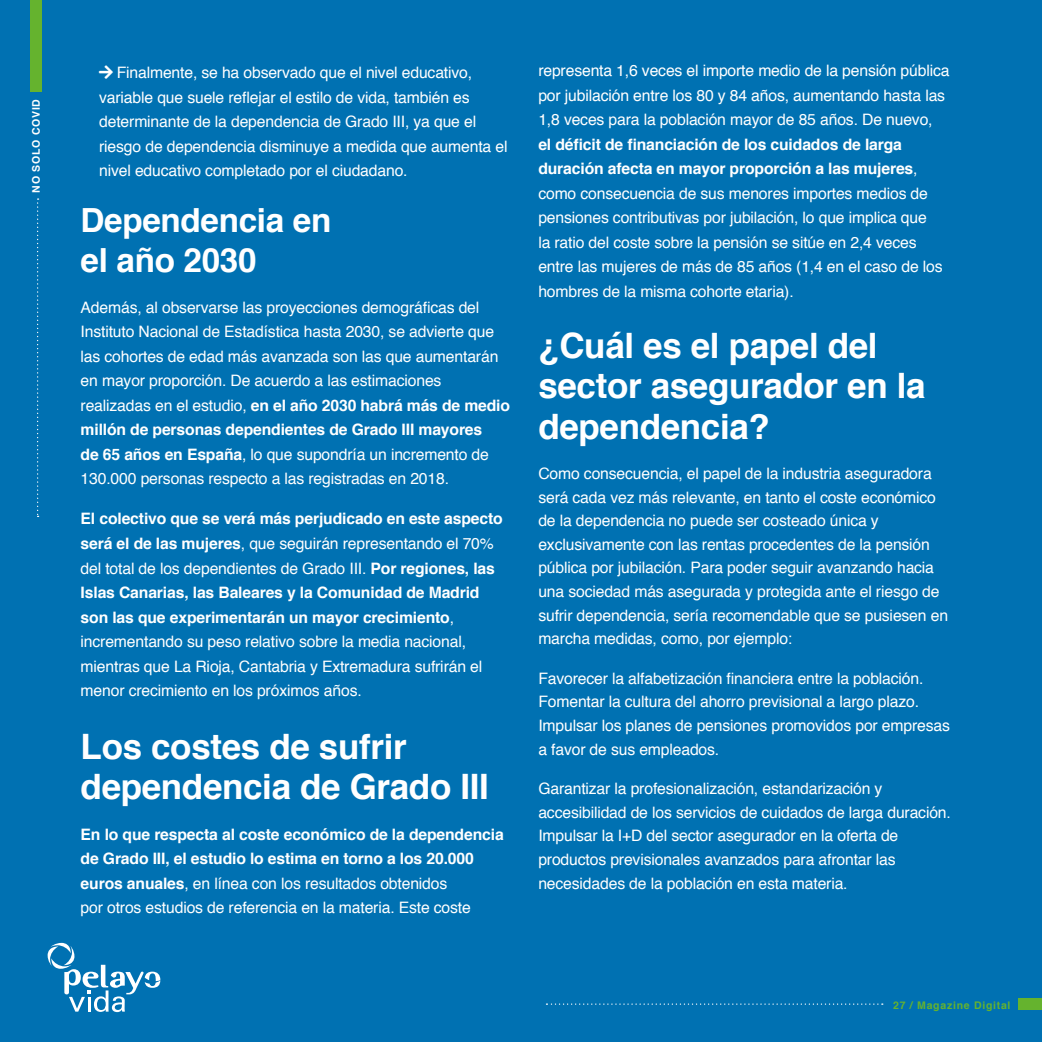
<style>
.page{position:relative;width:1042px;height:1042px;background:#0071b2}
.page>*{position:absolute;margin:0;border:0;box-sizing:border-box;transform-origin:0 0}
.t1{font:700 35px/40.2px "Helvetica";letter-spacing:-.01em;color:#fff}
.t2{font:700 33.25px/40.2px "Helvetica";letter-spacing:-.01em;color:#fff}
.t3{font:15.75px/24.5px "Helvetica";letter-spacing:-.01em;color:#fff}
.t4{font:700 15.75px/24.5px "Helvetica";letter-spacing:-.01em;color:#fff}
.t5{font:700 10.5px "Helvetica";letter-spacing:.07em;color:#65b32e}
.t6{font:700 10.5px "Helvetica";letter-spacing:.07em;color:#fff}
.s1{font-weight:700}
.s2{font-weight:400}
</style>
<div class="page">
<div style="left:31px;top:0;width:11px;height:46px;background:#65b32e"></div>
<svg style="left:37px;top:198px;width:2px;height:319px"></svg>
<div style="left:31px;top:46px;width:11px;height:23px;background:#65b32e"></div>
<div style="left:31px;top:69px;width:11px;height:23px;background:#65b32e"></div>
<svg style="left:546px;top:1003px;width:337px;height:2px"></svg>
<div style="left:1019px;top:998px;width:23px;height:11px;background:#65b32e"></div>
<svg style="left:48px;top:943px;width:112px;height:69px"></svg>
<p class="t6" style="left:28px;top:193px;width:95px;rotate:-90deg">NO SOLO COVID</p>
<p class="t3" style="left:99px;top:61px;width:410px">□▼ Finalmente, se ha observado que el nivel educativo, variable que suele reflejar el estilo de vida, también es determinante de la dependencia de Grado III, ya que el riesgo de dependencia disminuye a medida que aumenta el nivel educativo completado por el ciudadano.</p>
<h2 class="t2" style="left:81px;top:201px;width:252px">Dependencia en el año 2030</h2>
<p class="t3" style="left:81px;top:295px;width:431px">Además, al observarse las proyecciones demográficas del Instituto Nacional de Estadística hasta 2030, se advierte que las cohortes de edad más avanzada son las que aumentarán en mayor proporción. De acuerdo a las estimaciones realizadas en el estudio, <span class="s1">en el año 2030 habrá más de medio millón de personas dependientes de Grado III mayores<br>de 65 años en España</span>, lo que supondría un incremento de 130.000 personas respecto a las registradas en 2018.</p>
<p class="t3" style="left:81px;top:507px;width:424px"><span class="s1">El colectivo que se verá más perjudicado en este aspecto será el de las mujeres</span>, que seguirán representando el 70% del total de los dependientes de Grado III. <span class="s1">Por regiones, las Islas Canarias, las Baleares y la Comunidad de Madrid son las que experimentarán un mayor crecimiento</span>, incrementando su peso relativo sobre la media nacional, mientras que La Rioja, Cantabria y Extremadura sufrirán el menor crecimiento en los próximos años.</p>
<h1 class="t1" style="left:81px;top:727px;width:410px">Los costes de sufrir dependencia de Grado III</h1>
<p class="t4" style="left:81px;top:822px;width:425px">En lo que respecta al coste económico de la dependencia de Grado III, el estudio lo estima en torno a los 20.000 euros anuales<span class="s2">, en línea con los resultados obtenidos<br>por otros estudios de referencia en la materia. Este coste</span></p>
<p class="t3" style="left:538px;top:59px;width:413px">representa 1,6 veces el importe medio de la pensión pública por jubilación entre los 80 y 84 años, aumentando hasta las<br>1,8 veces para la población mayor de 85 años. De nuevo,</p>
<p class="t3" style="left:538px;top:133px;width:406px"><span class="s1">el déficit de financiación de los cuidados de larga duración afecta en mayor proporción a las mujeres</span>, como consecuencia de sus menores importes medios de pensiones contributivas por jubilación, lo que implica que la ratio del coste sobre la pensión se sitúe en 2,4 veces entre las mujeres de más de 85 años (1,4 en el caso de los hombres de la misma cohorte etaria).</p>
<h1 class="t1" style="left:538px;top:326px;width:389px">¿Cuál es el papel del sector asegurador en la dependencia?</h1>
<p class="t3" style="left:538px;top:462px;width:411px;line-height:23.6px">Como consecuencia, el papel de la industria aseguradora será cada vez más relevante, en tanto el coste económico de la dependencia no puede ser costeado única y exclusivamente con las rentas procedentes de la pensión pública por jubilación. Para poder seguir avanzando hacia una sociedad más asegurada y protegida ante el riesgo de sufrir dependencia, sería recomendable que se pusiesen en marcha medidas, como, por ejemplo:</p>
<p class="t3" style="left:538px;top:667px;width:413px;line-height:23.6px">Favorecer la alfabetización financiera entre la población.<br>Fomentar la cultura del ahorro previsional a largo plazo.<br>Impulsar los planes de pensiones promovidos por empresas a favor de sus empleados.</p>
<p class="t3" style="left:538px;top:777px;width:414px;line-height:23.6px">Garantizar la profesionalización, estandarización y accesibilidad de los servicios de cuidados de larga duración.<br>Impulsar la I+D del sector asegurador en la oferta de productos previsionales avanzados para afrontar las necesidades de la población en esta materia.</p>
<p class="t5" style="left:893px;top:996px;width:119px">27 / Magazine Digital</p>
</div>
